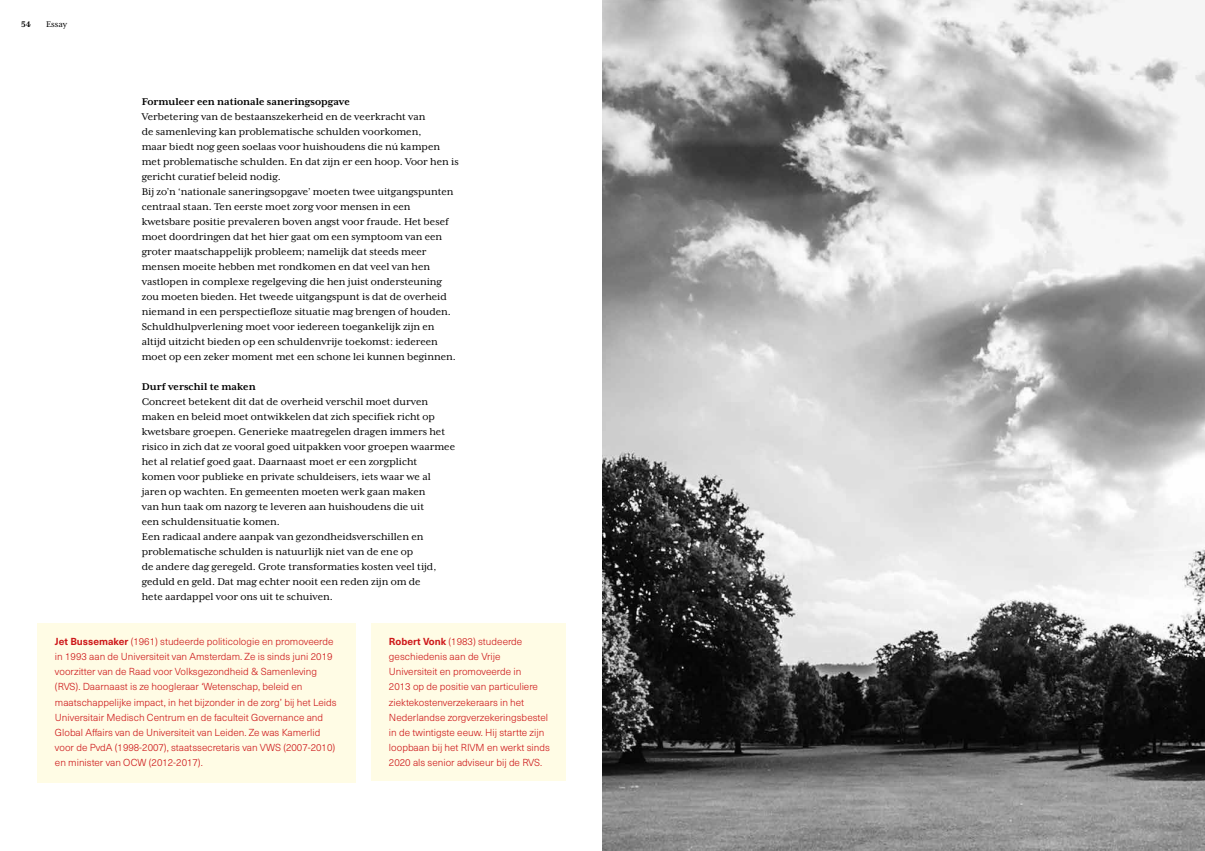
<style>
.page{position:relative;width:1205px;height:851px;background:#fff}
.page>*{position:absolute;margin:0;border:0;box-sizing:border-box;transform-origin:0 0}
.t1{font:11.25px/15px "Mrs Eaves XL Serif OT";color:#000}
.t2{font:700 11.25px "Mrs Eaves XL Serif OT";color:#000}
.t3{font:300 10px/15px "Neue Haas Unica W1 G";color:#cd1719}
.t4{font:9.38px "Mrs Eaves XL Serif OT";color:#000}
.t5{font:700 9.38px "Mrs Eaves XL Serif OT";color:#000}
.s1{font-weight:700}
</style>
<div class="page">
<img style="left:602px;top:0;width:603px;height:850px">
<div style="left:37px;top:623px;width:319px;height:159px;background:#fffce5"></div>
<div style="left:371px;top:623px;width:194px;height:157px;background:#fffce5"></div>
<p class="t5" style="left:21px;top:19px;width:11px">54</p>
<p class="t4" style="left:46px;top:19px;width:23px">Essay</p>
<p class="t2" style="left:142px;top:95px;width:209px">Formuleer een nationale saneringsopgave</p>
<p class="t1" style="left:142px;top:109px;width:318px">Verbetering van de bestaanszekerheid en de veerkracht van<br>de samenleving kan problematische schulden voorkomen,<br>maar biedt nog geen soelaas voor huishoudens die nú kampen met problematische schulden. En dat zijn er een hoop. Voor hen is gericht curatief beleid nodig.<br>Bij zo’n ‘nationale saneringsopgave’ moeten twee uitgangspunten centraal staan. Ten eerste moet zorg voor mensen in een kwetsbare positie prevaleren boven angst voor fraude. Het besef moet doordringen dat het hier gaat om een symptoom van een groter maatschappelijk probleem; namelijk dat steeds meer mensen moeite hebben met rondkomen en dat veel van hen vastlopen in complexe regelgeving die hen juist ondersteuning zou moeten bieden. Het tweede uitgangspunt is dat de overheid niemand in een perspectiefloze situatie mag brengen of houden.<br>Schuldhulpverlening moet voor iedereen toegankelijk zijn en altijd uitzicht bieden op een schuldenvrije toekomst: iedereen moet op een zeker moment met een schone lei kunnen beginnen.</p>
<p class="t2" style="left:142px;top:380px;width:115px">Durf verschil te maken</p>
<p class="t1" style="left:142px;top:394px;width:315px">Concreet betekent dit dat de overheid verschil moet durven maken en beleid moet ontwikkelen dat zich specifiek richt op kwetsbare groepen. Generieke maatregelen dragen immers het risico in zich dat ze vooral goed uitpakken voor groepen waarmee het al relatief goed gaat. Daarnaast moet er een zorgplicht<br>komen voor publieke en private schuldeisers, iets waar we al jaren op wachten. En gemeenten moeten werk gaan maken<br>van hun taak om nazorg te leveren aan huishoudens die uit<br>een schuldensituatie komen.<br>Een radicaal andere aanpak van gezondheidsverschillen en problematische schulden is natuurlijk niet van de ene op<br>de andere dag geregeld. Grote transformaties kosten veel tijd, geduld en geld. Dat mag echter nooit een reden zijn om de<br>hete aardappel voor ons uit te schuiven.</p>
<p class="t3" style="left:55px;top:633px;width:283px"><span class="s1">Jet Bussemaker</span> (1961) studeerde politicologie en promoveerde in 1993 aan de Universiteit van Amsterdam. Ze is sinds juni 2019 voorzitter van de Raad voor Volksgezondheid &amp; Samenleving (RVS). Daarnaast is ze hoogleraar ‘Wetenschap, beleid en maatschappelijke impact, in het bijzonder in de zorg’ bij het Leids Universitair Medisch Centrum en de faculteit Governance and Global Affairs van de Universiteit van Leiden. Ze was Kamerlid voor de PvdA (1998-2007), staatssecretaris van VWS (2007-2010) en minister van OCW (2012-2017).</p>
<p class="t3" style="left:389px;top:633px;width:162px"><span class="s1">Robert Vonk</span> (1983) studeerde geschiedenis aan de Vrije Universiteit en promoveerde in<br>2013 op de positie van particuliere ziektekostenverzekeraars in het Nederlandse zorgverzekeringsbestel in de twintigste eeuw. Hij startte zijn loopbaan bij het RIVM en werkt sinds 2020 als senior adviseur bij de RVS.</p>
</div>
